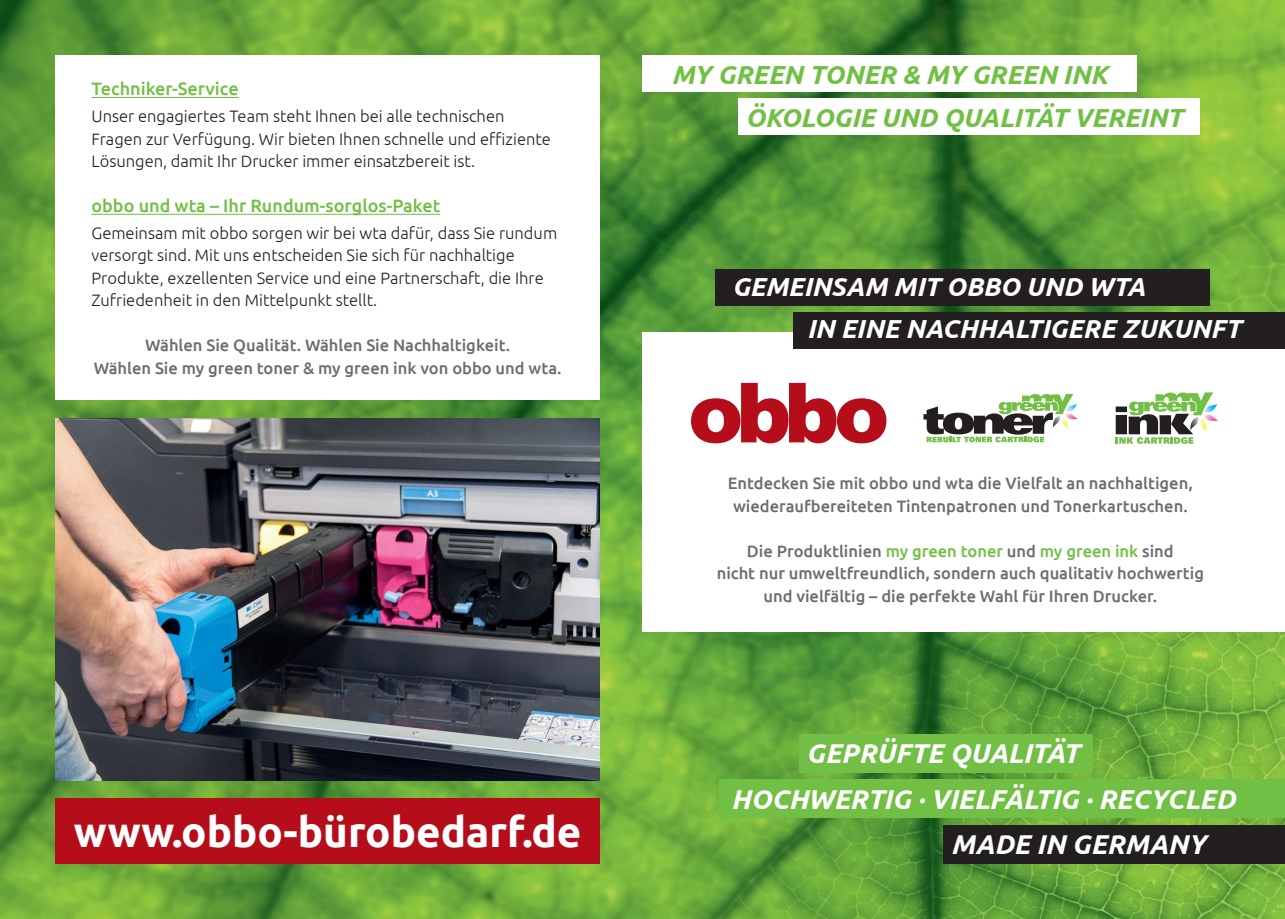
<style>
.page{position:relative;width:1285px;height:919px;background:#fff}
.page>*{position:absolute;margin:0;border:0;box-sizing:border-box;transform-origin:0 0}
.t1{font:700 42px "Ubuntu";color:#fff}
.t2{font:italic 700 27.3px "Ubuntu";color:#fff}
.t3{font:italic 700 26.1px/42.3px "Ubuntu";color:#71bf44}
.t4{font:italic 700 26.1px/42.3px "Ubuntu";color:#fff}
.t5{font:500 18px "Ubuntu";color:#71bf44}
.t6{font:300 16.5px/22.5px "Ubuntu";color:#231f20}
.t7{font:500 16.5px/22.5px "Ubuntu";color:#6c6d70;text-align:center}
.s1{color:#71bf44}
</style>
<div class="page">
<img style="left:0;top:0;width:1284px;height:918px">
<div style="left:799px;top:734px;width:293px;height:38px;background:#71bf44"></div>
<div style="left:943px;top:825px;width:341px;height:38px;background:#231f20"></div>
<div style="left:719px;top:779px;width:565px;height:38px;background:#71bf44"></div>
<div style="left:642px;top:55px;width:494px;height:37px;background:#fff"></div>
<div style="left:738px;top:98px;width:461px;height:37px;background:#fff"></div>
<div style="left:55px;top:55px;width:545px;height:345px;background:#fff"></div>
<div style="left:55px;top:798px;width:545px;height:65px;background:#b50e1a"></div>
<hr style="left:91px;top:97px;width:148px;height:1px;background:#71bf44">
<hr style="left:91px;top:214px;width:349px;height:1px;background:#71bf44">
<img style="left:55px;top:418px;width:545px;height:362px">
<div style="left:642px;top:332px;width:642px;height:299px;background:#fff"></div>
<svg style="left:1115px;top:392px;width:103px;height:52px"></svg>
<svg style="left:923px;top:394px;width:154px;height:48px"></svg>
<svg style="left:691px;top:383px;width:195px;height:60px"></svg>
<div style="left:715px;top:269px;width:494px;height:37px;background:#231f20"></div>
<div style="left:793px;top:312px;width:491px;height:37px;background:#231f20"></div>
<p class="t5" style="left:91px;top:77px;width:149px">Techniker-Service</p>
<p class="t6" style="left:91px;top:104px;width:461px">Unser engagiertes Team steht Ihnen bei alle technischen<br>Fragen zur Verfügung. Wir bieten Ihnen schnelle und effiziente<br>Lösungen, damit Ihr Drucker immer einsatzbereit ist.</p>
<p class="t5" style="left:91px;top:194px;width:350px">obbo und wta – Ihr Rundum-sorglos-Paket</p>
<p class="t6" style="left:91px;top:221px;width:467px">Gemeinsam mit obbo sorgen wir bei wta dafür, dass Sie rundum versorgt sind. Mit uns entscheiden Sie sich für nachhaltige Produkte, exzellenten Service und eine Partnerschaft, die Ihre Zufriedenheit in den Mittelpunkt stellt.</p>
<p class="t7" style="left:94px;top:334px;width:469px">Wählen Sie Qualität. Wählen Sie Nachhaltigkeit.<br>Wählen Sie my green toner &amp; my green ink von obbo und wta.</p>
<h1 class="t1" style="left:74px;top:806px;width:509px">www.obbo-bürobedarf.de</h1>
<h3 class="t3" style="left:745px;top:54px;width:438px;text-indent:-74px">MY GREEN TONER &amp; MY GREEN INK<br>ÖKOLOGIE UND QUALITÄT VEREINT</h3>
<h3 class="t4" style="left:806px;top:265px;width:435px;text-indent:-75px">GEMEINSAM MIT OBBO UND WTA<br>IN EINE NACHHALTIGERE ZUKUNFT</h3>
<p class="t7" style="left:727px;top:471px;width:466px">Entdecken Sie mit obbo und wta die Vielfalt an nachhaltigen, wiederaufbereiteten Tintenpatronen und Tonerkartuschen.</p>
<p class="t7" style="left:716px;top:539px;width:489px">Die Produktlinien <span class="s1">my green toner</span> und <span class="s1">my green ink</span> sind<br>nicht nur umweltfreundlich, sondern auch qualitativ hochwertig und vielfältig – die perfekte Wahl für Ihren Drucker.</p>
<h2 class="t2" style="left:806px;top:737px;width:274px">GEPRÜFTE QUALITÄT</h2>
<h2 class="t2" style="left:731px;top:783px;width:505px">HOCHWERTIG · VIELFÄLTIG · RECYCLED</h2>
<h2 class="t2" style="left:950px;top:827px;width:256px">MADE IN GERMANY</h2>
</div>
